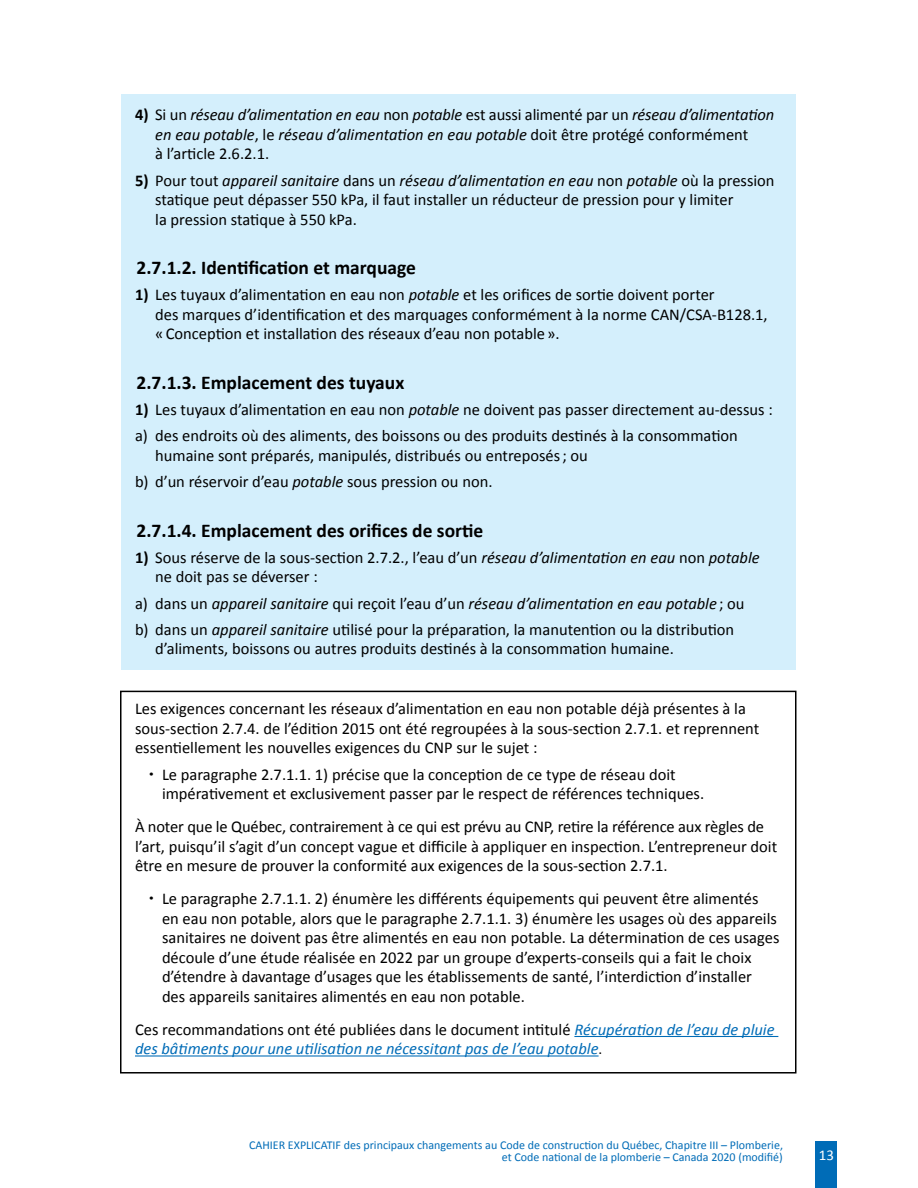
<style>
.page{position:relative;width:918px;height:1188px;background:#fff}
.page>*{position:absolute;margin:0;border:0;box-sizing:border-box;transform-origin:0 0}
.t1{font:700 19.5px "Calibri";color:#000}
.t2{font:16.5px/19.5px "Calibri";color:#000}
.t3{font:italic 16.5px/19.5px "Calibri";letter-spacing:-.01em;color:#000}
.t4{font:italic 16.5px/19.5px "Calibri";color:#006cb7}
.t5{font:15px "Calibri";color:#fff}
.t6{font:12px/12px "Calibri";color:#006cb7;text-align:right}
.s1{font-weight:700;font-style:normal}
.s2{font-style:normal}
.s3{font-weight:700}
.s4{font-style:italic}
.s5{font-style:normal;color:#000}
.s6{font-style:normal;font-size:15px;color:#000}
</style>
<div class="page">
<div style="left:816px;top:1141px;width:21px;height:47px;background:#006cb7"></div>
<div style="left:122px;top:94px;width:674px;height:576px;background:#d4effc"></div>
<hr style="left:574px;top:1036px;width:204px;height:1px;background:#006cb7">
<hr style="left:135px;top:1055px;width:464px;height:2px;background:#006cb7">
<div style="left:120px;top:691px;width:676px;height:383px;border:2px solid #000"></div>
<p class="t3" style="left:155px;top:105px;width:620px;text-indent:-20px"><span class="s1">4)</span> <span class="s2">Si un</span> réseau d’alimentation en eau <span class="s2">non</span> potable <span class="s2">est aussi alimenté par un</span> réseau d’alimentation en eau potable<span class="s2">, le</span> réseau d’alimentation en eau potable <span class="s2">doit être protégé conformément<br>à l’article 2.6.2.1.</span></p>
<p class="t2" style="left:155px;top:170px;width:621px;text-indent:-20px"><span class="s3">5)</span> Pour tout <span class="s4">appareil sanitaire</span> dans un <span class="s4">réseau d’alimentation en eau</span> non <span class="s4">potable</span> où la pression statique peut dépasser 550 kPa, il faut installer un réducteur de pression pour y limiter<br>la pression statique à 550 kPa.</p>
<p class="t1" style="left:136px;top:255px;width:281px">2.7.1.2. Identification et marquage</p>
<p class="t2" style="left:155px;top:285px;width:614px;text-indent:-20px"><span class="s3">1)</span> Les tuyaux d’alimentation en eau non <span class="s4">potable</span> et les orifices de sortie doivent porter<br>des marques d’identification et des marquages conformément à la norme CAN/CSA-B128.1, « Conception et installation des réseaux d’eau non potable ».</p>
<p class="t1" style="left:136px;top:370px;width:269px">2.7.1.3. Emplacement des tuyaux</p>
<p class="t2" style="left:135px;top:397px;width:639px;line-height:26.2px"><span class="s3">1)</span> Les tuyaux d’alimentation en eau non <span class="s4">potable</span> ne doivent pas passer directement au-dessus : a) des endroits où des aliments, des boissons ou des produits destinés à la consommation</p>
<p class="t2" style="left:135px;top:442px;width:454px;line-height:26.2px;text-indent:20px">humaine sont préparés, manipulés, distribués ou entreposés ; ou b) d’un réservoir d’eau <span class="s4">potable</span> sous pression ou non.</p>
<p class="t1" style="left:136px;top:518px;width:348px">2.7.1.4. Emplacement des orifices de sortie</p>
<p class="t2" style="left:155px;top:548px;width:606px;text-indent:-20px"><span class="s3">1)</span> Sous réserve de la sous-section 2.7.2., l’eau d’un <span class="s4">réseau d’alimentation en eau</span> non <span class="s4">potable </span>ne doit pas se déverser :</p>
<p class="t2" style="left:135px;top:590px;width:611px;line-height:26.2px">a) dans un <span class="s4">appareil sanitaire</span> qui reçoit l’eau d’un <span class="s4">réseau d’alimentation en eau potable</span> ; ou b) dans un <span class="s4">appareil sanitaire</span> utilisé pour la préparation, la manutention ou la distribution</p>
<p class="t2" style="left:155px;top:639px;width:520px">d’aliments, boissons ou autres produits destinés à la consommation humaine.</p>
<p class="t2" style="left:135px;top:699px;width:626px">Les exigences concernant les réseaux d’alimentation en eau non potable déjà présentes à la sous-section 2.7.4. de l’édition 2015 ont été regroupées à la sous-section 2.7.1. et reprennent essentiellement les nouvelles exigences du CNP sur le sujet :</p>
<p class="t2" style="left:162px;top:764px;width:544px">Le paragraphe 2.7.1.1. 1) précise que la conception de ce type de réseau doit impérativement et exclusivement passer par le respect de références techniques.</p>
<p class="t2" style="left:135px;top:817px;width:644px">À noter que le Québec, contrairement à ce qui est prévu au CNP, retire la référence aux règles de l’art, puisqu’il s’agit d’un concept vague et difficile à appliquer en inspection. L’entrepreneur doit être en mesure de prouver la conformité aux exigences de la sous-section 2.7.1.</p>
<p class="t2" style="left:162px;top:889px;width:619px">Le paragraphe 2.7.1.1. 2) énumère les différents équipements qui peuvent être alimentés en eau non potable, alors que le paragraphe 2.7.1.1. 3) énumère les usages où des appareils sanitaires ne doivent pas être alimentés en eau non potable. La détermination de ces usages découle d’une étude réalisée en 2022 par un groupe d’experts-conseils qui a fait le choix d’étendre à davantage d’usages que les établissements de santé, l’interdiction d’installer<br>des appareils sanitaires alimentés en eau non potable.</p>
<p class="t4" style="left:135px;top:1019px;width:641px"><span class="s5">Ces recommandations ont été publiées dans le document intitulé</span> Récupération de l’eau de pluie des bâtiments pour une utilisation ne nécessitant pas de l’eau potable<span class="s6">.</span></p>
<p class="t6" style="left:249px;top:1139px;width:535px">CAHIER EXPLICATIF des principaux changements au Code de construction du Québec, Chapitre III – Plomberie, et Code national de la plomberie – Canada 2020 (modifié)</p>
<p class="t5" style="left:819px;top:1146px;width:17px">13</p>
</div>
